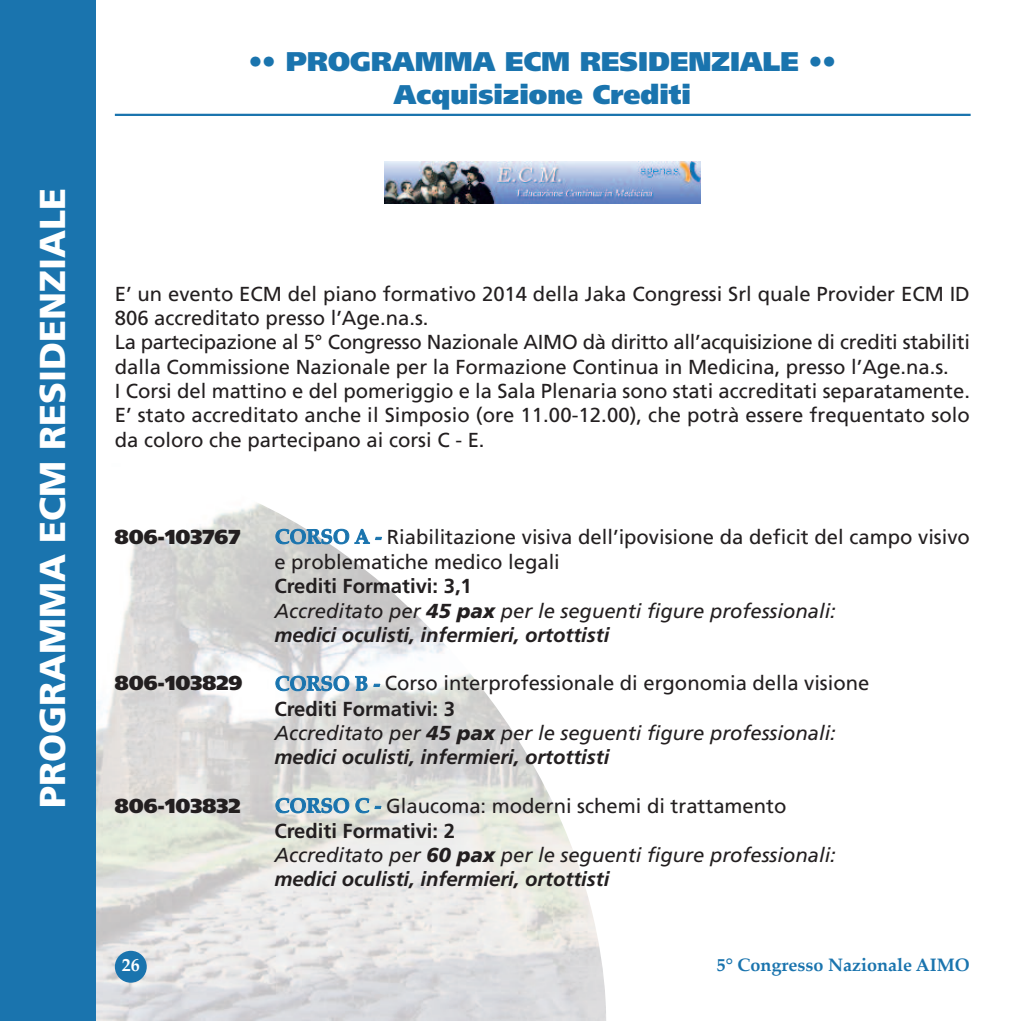
<style>
.page{position:relative;width:1021px;height:1021px;background:#fff}
.page>*{position:absolute;margin:0;border:0;box-sizing:border-box;transform-origin:0 0}
.t1{font:900 36px "Frutiger";color:#fff}
.t2{font:900 27px/32.4px "Frutiger";color:#1a74ae;text-align:center}
.t3{font:20.25px/24.3px "Frutiger";color:#231f20}
.t4{font:italic 20.25px/24.5px "Frutiger";color:#231f20}
.t5{font:900 20.25px "Frutiger";color:#231f20}
.t6{font:700 18px "Palatino Linotype";color:#1a74ae}
.t7{font:700 18px "Palatino Linotype";color:#fff}
.s1{font-family:"Palatino Linotype";font-weight:700;color:#1a74ae}
.s2{font-weight:700;font-style:normal}
.s3{font-weight:900}
.s4{font-weight:700}
.s5{font-family:"Palatino Linotype";font-weight:700;font-style:normal;color:#1a74ae}
.s6{font-style:normal}
</style>
<div class="page">
<img style="left:96px;top:503px;width:510px;height:517px">
<div style="left:115px;top:950px;width:32px;height:32px;background:#1a74ae;border-radius:50%"></div>
<div style="left:0;top:0;width:96px;height:1020px;background:#1a74ae"></div>
<svg style="left:384px;top:203px;width:316px;height:1px"></svg>
<img style="left:384px;top:162px;width:316px;height:41px">
<hr style="left:115px;top:114px;width:855px;height:2px;background:#1a74ae">
<h1 class="t1" style="left:38px;top:807px;width:621px;rotate:-90deg">PROGRAMMA ECM RESIDENZIALE</h1>
<h2 class="t2" style="left:249px;top:48px;width:588px">•• PROGRAMMA ECM RESIDENZIALE ••<br>Acquisizione Crediti</h2>
<p class="t3" style="left:115px;top:283px;width:856px">E’ un evento ECM del piano formativo 2014 della Jaka Congressi Srl quale Provider ECM ID 806 accreditato presso l’Age.na.s.<br>La partecipazione al 5° Congresso Nazionale AIMO dà diritto all’acquisizione di crediti stabiliti dalla Commissione Nazionale per la Formazione Continua in Medicina, presso l’Age.na.s.<br>I Corsi del mattino e del pomeriggio e la Sala Plenaria sono stati accreditati separatamente.<br>E’ stato accreditato anche il Simposio (ore 11.00-12.00), che potrà essere frequentato solo da coloro che partecipano ai corsi C - E.</p>
<p class="t5" style="left:115px;top:528px;width:127px">806-103767</p>
<p class="t3" style="left:274px;top:526px;width:697px;line-height:25px"><span class="s1">CORSO A -</span> Riabilitazione visiva dell’ipovisione da deficit del campo visivo e problematiche medico legali</p>
<p class="t4" style="left:274px;top:575px;width:563px"><span class="s2">Crediti Formativi: 3,1<br></span>Accreditato per <span class="s3">45 pax</span> per le seguenti figure professionali: <span class="s4">medici oculisti, infermieri, ortottisti</span></p>
<p class="t5" style="left:115px;top:675px;width:129px">806-103829</p>
<p class="t4" style="left:274px;top:672px;width:596px"><span class="s5">CORSO B -</span> <span class="s6">Corso interprofessionale di ergonomia della visione </span><span class="s2">Crediti Formativi: 3<br></span>Accreditato per <span class="s3">45 pax</span> per le seguenti figure professionali: <span class="s4">medici oculisti, infermieri, ortottisti</span></p>
<p class="t5" style="left:115px;top:797px;width:127px">806-103832</p>
<p class="t4" style="left:274px;top:795px;width:563px"><span class="s5">CORSO C -</span> <span class="s6">Glaucoma: moderni schemi di trattamento </span><span class="s2">Crediti Formativi: 2<br></span>Accreditato per <span class="s3">60 pax</span> per le seguenti figure professionali: <span class="s4">medici oculisti, infermieri, ortottisti</span></p>
<p class="t7" style="left:122px;top:951px;width:19px">26</p>
<p class="t6" style="left:716px;top:951px;width:255px">5° Congresso Nazionale AIMO</p>
</div>
